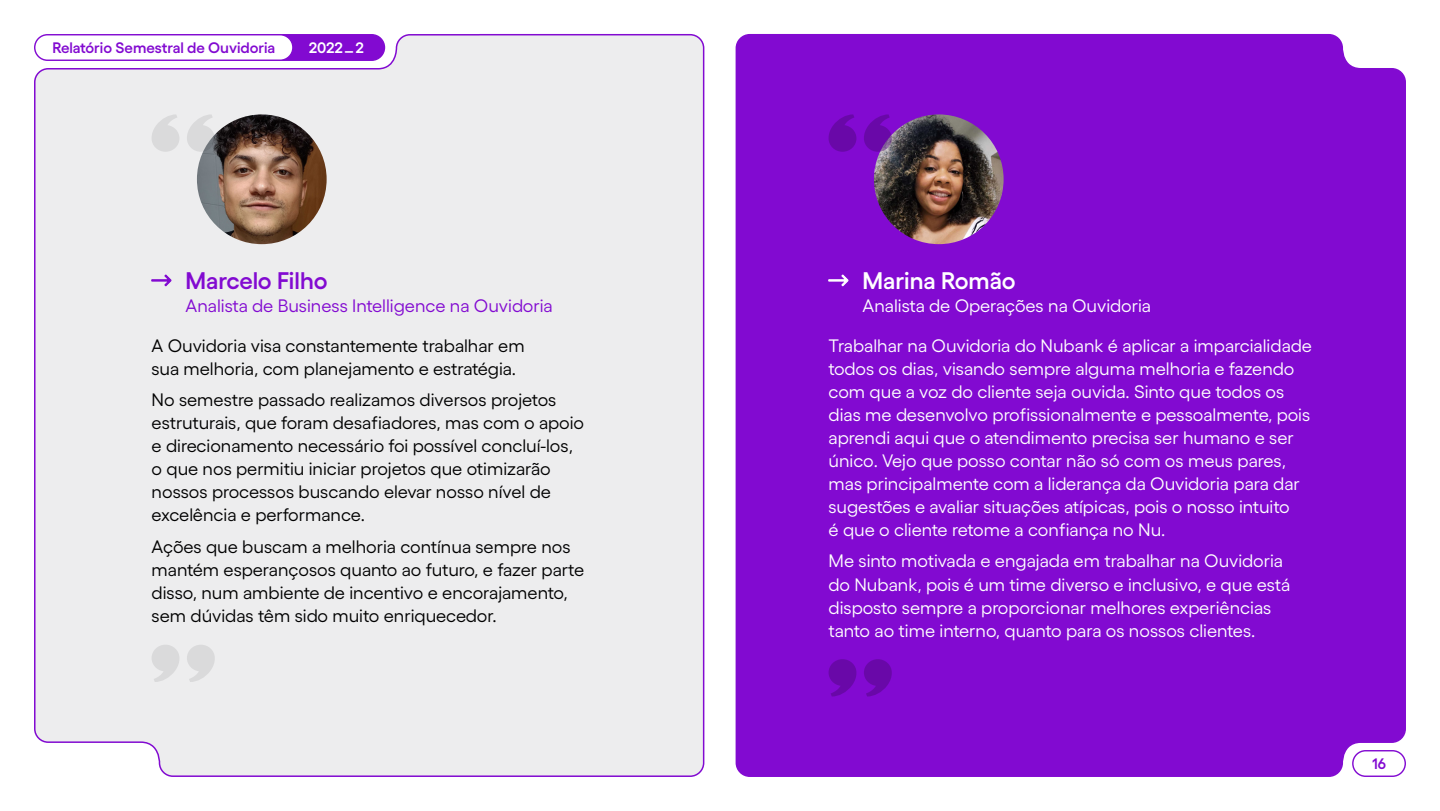
<style>
.page{position:relative;width:1440px;height:811px;background:#fff}
.page>*{position:absolute;margin:0;border:0;box-sizing:border-box;transform-origin:0 0}
.t1{font:600 24px "Gellix";letter-spacing:-.005em;color:#820ad1}
.t2{font:600 24px "Gellix";color:#fff}
.t3{font:18px/23px "Gellix";color:#fff}
.t4{font:18px/23px "Gellix";color:#000}
.t5{font:18px "Gellix";color:#820ad1}
.t6{font:600 15.2px "Gellix";color:#820ad1}
.t7{font:600 15.2px "Gellix";color:#fff}
</style>
<div class="page">
<div style="left:34px;top:34px;width:671px;height:743px;background:#ededee"></div>
<div style="left:735px;top:34px;width:671px;height:743px;background:#820ad1"></div>
<div style="left:126px;top:35px;width:258px;height:25px;background:#820ad1;border-radius:13px"></div>
<div style="left:126px;top:34px;width:259px;height:27px;border:1px solid #820ad1;border-radius:13px"></div>
<div style="left:35px;top:35px;width:258px;height:25px;background:#fff;border-radius:13px"></div>
<div style="left:34px;top:34px;width:260px;height:27px;border:1px solid #820ad1;border-radius:13px"></div>
<div style="left:1352px;top:750px;width:54px;height:27px;border:1px solid #820ad1;border-radius:13px"></div>
<svg style="left:864px;top:659px;width:28px;height:37px"></svg>
<svg style="left:829px;top:659px;width:27px;height:37px"></svg>
<svg style="left:828px;top:274px;width:21px;height:12px"></svg>
<img style="left:874px;top:114px;width:130px;height:130px;border-radius:65px">
<svg style="left:829px;top:114px;width:27px;height:38px"></svg>
<svg style="left:864px;top:114px;width:28px;height:38px"></svg>
<svg style="left:151px;top:274px;width:21px;height:12px"></svg>
<svg style="left:187px;top:644px;width:28px;height:38px"></svg>
<svg style="left:152px;top:644px;width:27px;height:38px"></svg>
<img style="left:197px;top:114px;width:130px;height:130px;border-radius:65px">
<svg style="left:152px;top:114px;width:27px;height:38px"></svg>
<svg style="left:187px;top:114px;width:28px;height:38px"></svg>
<p class="t6" style="left:52px;top:35px;width:224px">Relatório Semestral de Ouvidoria</p>
<p class="t7" style="left:309px;top:35px;width:57px">2022 _ 2</p>
<h1 class="t1" style="left:186px;top:261px;width:144px">Marcelo Filho</h1>
<p class="t5" style="left:186px;top:292px;width:369px">Analista de Business Intelligence na Ouvidoria</p>
<p class="t4" style="left:152px;top:332px;width:375px">A Ouvidoria visa constantemente trabalhar em sua melhoria, com planejamento e estratégia.</p>
<p class="t4" style="left:152px;top:387px;width:434px">No semestre passado realizamos diversos projetos estruturais, que foram desafiadores, mas com o apoio e direcionamento necessário foi possível concluí-los, o que nos permitiu iniciar projetos que otimizarão nossos processos buscando elevar nosso nível de excelência e performance.</p>
<p class="t4" style="left:152px;top:533px;width:434px">Ações que buscam a melhoria contínua sempre nos mantém esperançosos quanto ao futuro, e fazer parte disso, num ambiente de incentivo e encorajamento, sem dúvidas têm sido muito enriquecedor.</p>
<h1 class="t2" style="left:863px;top:261px;width:155px">Marina Romão</h1>
<p class="t3" style="left:863px;top:292px;width:290px">Analista de Operações na Ouvidoria</p>
<p class="t3" style="left:829px;top:332px;width:485px">Trabalhar na Ouvidoria do Nubank é aplicar a imparcialidade todos os dias, visando sempre alguma melhoria e fazendo com que a voz do cliente seja ouvida. Sinto que todos os dias me desenvolvo profissionalmente e pessoalmente, pois aprendi aqui que o atendimento precisa ser humano e ser único. Vejo que posso contar não só com os meus pares, mas principalmente com a liderança da Ouvidoria para dar sugestões e avaliar situações atípicas, pois o nosso intuito<br>é que o cliente retome a confiança no Nu.</p>
<p class="t3" style="left:829px;top:548px;width:463px">Me sinto motivada e engajada em trabalhar na Ouvidoria do Nubank, pois é um time diverso e inclusivo, e que está disposto sempre a proporcionar melhores experiências tanto ao time interno, quanto para os nossos clientes.</p>
<p class="t6" style="left:1372px;top:751px;width:15px">16</p>
</div>
